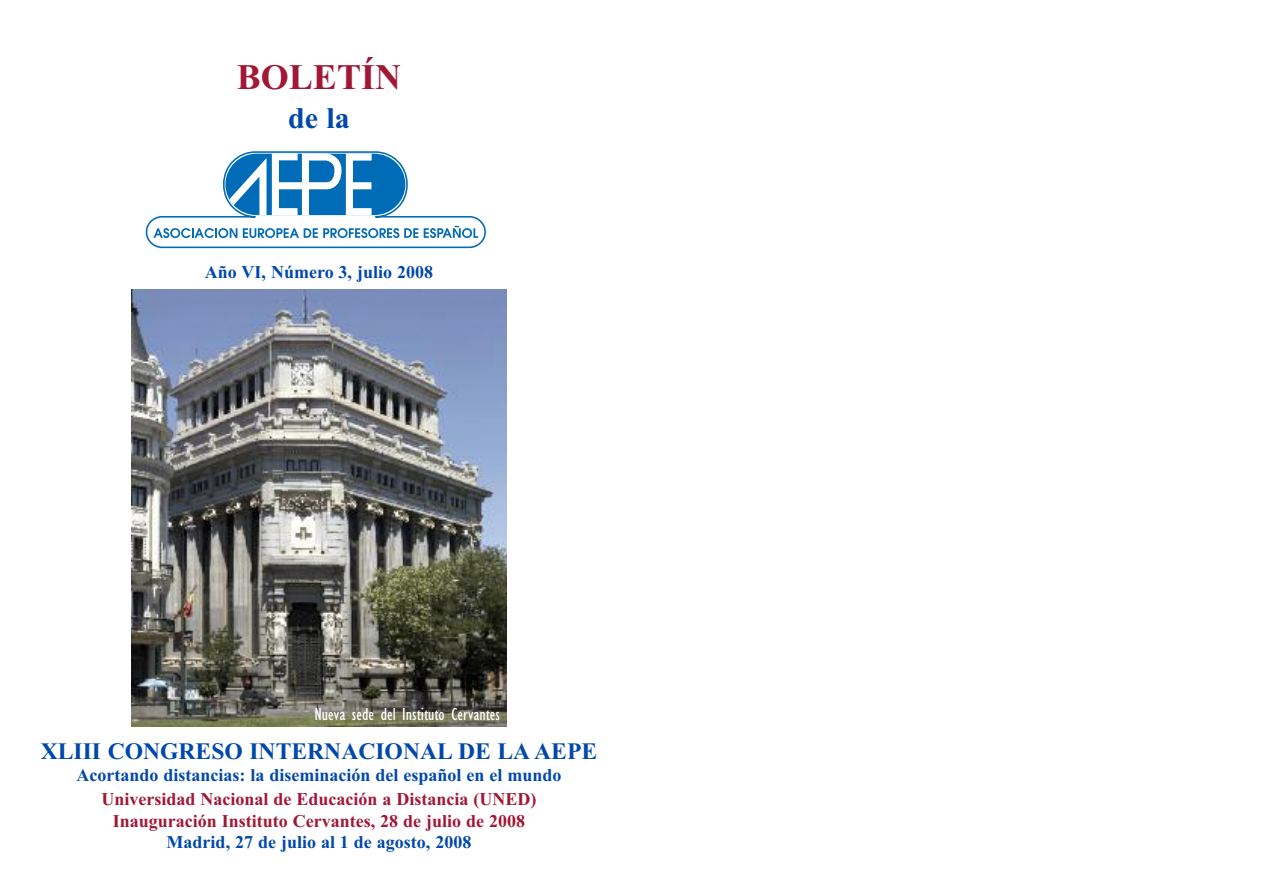
<style>
.page{position:relative;width:1276px;height:893px;background:#fff}
.page>*{position:absolute;margin:0;border:0;box-sizing:border-box;transform-origin:0 0}
.t1{font:700 36px "Times New Roman";color:#a11837}
.t2{font:700 30px "Times New Roman";color:#0048aa}
.t3{font:700 23.7px "Times New Roman";color:#0048aa}
.t4{font:700 18px "Times New Roman";color:#0048aa}
.t5{font:700 18px/21.6px "Times New Roman";color:#a11837;text-align:center}
.t6{font:condensed 18px "Gill Sans";color:#fff}
</style>
<div class="page">
<img style="left:132px;top:289px;width:374px;height:437px">
<svg style="left:145px;top:151px;width:341px;height:98px"></svg>
<h1 class="t1" style="left:237px;top:55px;width:166px">BOLETÍN</h1>
<h2 class="t2" style="left:288px;top:100px;width:63px">de la</h2>
<p class="t4" style="left:205px;top:262px;width:230px">Año VI, Número 3, julio 2008</p>
<p class="t6" style="left:314px;top:707px;width:187px">Nueva sede del Instituto Cervantes</p>
<h3 class="t3" style="left:41px;top:737px;width:558px">XLIII CONGRESO INTERNACIONAL DE LA AEPE</h3>
<p class="t4" style="left:77px;top:764px;width:486px">Acortando distancias: la diseminación del español en el mundo</p>
<p class="t5" style="left:102px;top:788px;width:436px">Universidad Nacional de Educación a Distancia (UNED)<br>Inauguración Instituto Cervantes, 28 de julio de 2008</p>
<p class="t4" style="left:167px;top:832px;width:306px">Madrid, 27 de julio al 1 de agosto, 2008</p>
</div>
